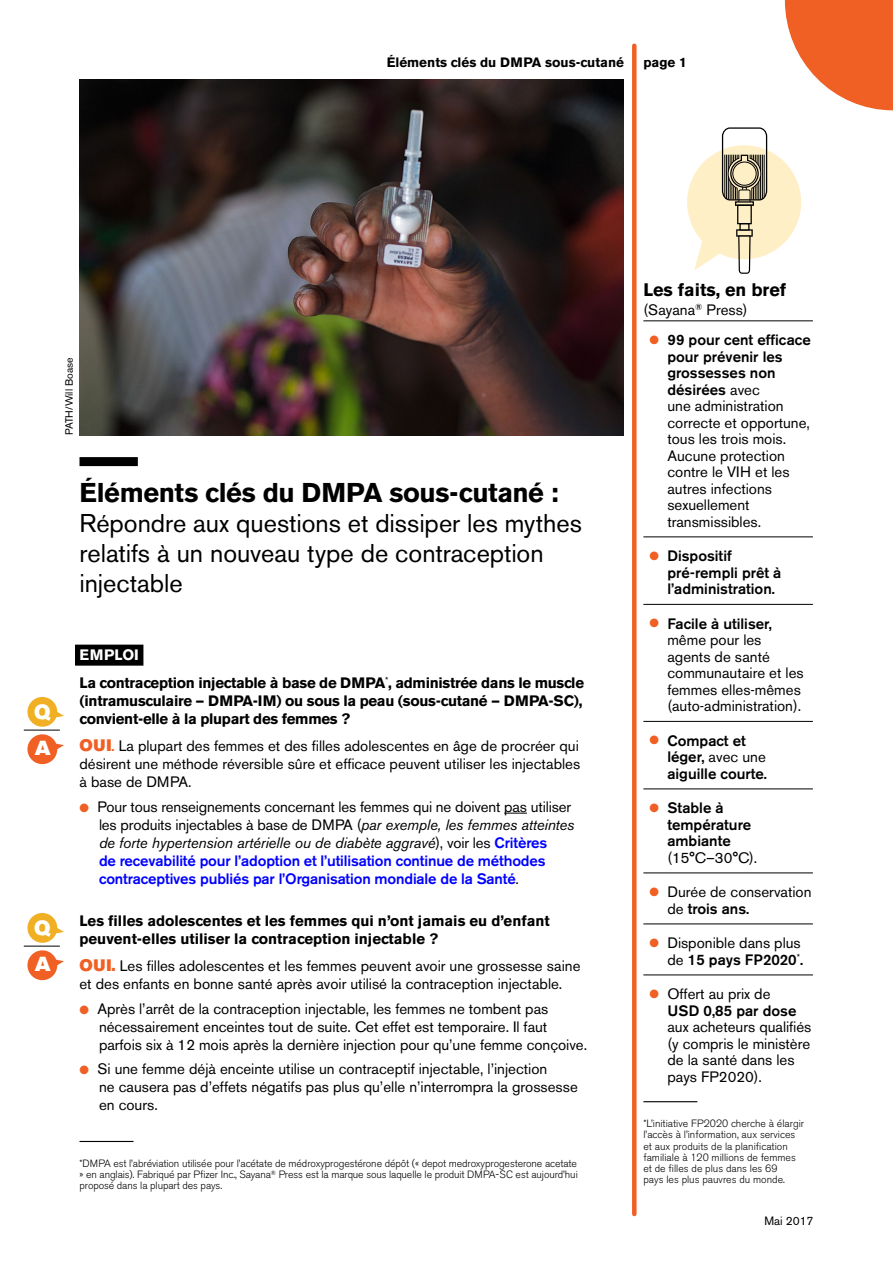
<style>
.page{position:relative;width:893px;height:1263px;background:#fff}
.page>*{position:absolute;margin:0;border:0;box-sizing:border-box;transform-origin:0 0}
.t1{font:700 27px "Akzidenz Grotesk BE";letter-spacing:-.015em;color:#000}
.t2{font:25.5px/30px "Akzidenz Grotesk BE";color:#000}
.t3{font:20.25px/36.2px "Akzidenz Grotesk BE Super";color:#fff}
.t4{font:700 18px "Akzidenz Grotesk BE";color:#000}
.t5{font:15px/16.5px "Akzidenz Grotesk BE";color:#000}
.t6{font:500 15px/18px "Akzidenz Grotesk BE";letter-spacing:-.01em;color:#00f}
.t7{font:700 15px/28.5px "Akzidenz Grotesk BE";letter-spacing:-.02em;color:#000}
.t8{font:500 15px/16.5px "Akzidenz Grotesk BE";color:#000}
.t9{font:700 15px/18px "Akzidenz Grotesk BE";color:#000}
.t10{font:700 13.5px "Akzidenz Grotesk BE";color:#000}
.t11{font:12px "Akzidenz Grotesk BE";color:#000}
.t12{font:300 10.5px/11.2px "Akzidenz Grotesk BE";color:#000;text-align:justify}
.t13{font:10.5px "Akzidenz Grotesk BE";color:#000}
.s1{color:#fff}
.s2{font-family:"Akzidenz Grotesk BE Super";font-size:16.5px;color:#f05f24}
.s3{font-weight:700;font-size:12px;color:#f05f24}
.s4{color:#f05f24}
.s5{font-weight:400;color:#000}
.s6{font-weight:400;font-style:italic;color:#000}
.s7{font-weight:500}
.s8{font-weight:400}
</style>
<div class="page">
<svg style="left:785px;top:0;width:108px;height:110px"></svg>
<div style="left:632px;top:46px;width:5px;height:1168px;background:#f05f24"></div>
<div style="left:80px;top:457px;width:58px;height:9px;background:#000"></div>
<div style="left:75px;top:645px;width:68px;height:21px;background:#000"></div>
<svg style="left:504px;top:813px;width:23px;height:1px"></svg>
<hr style="left:80px;top:1141px;width:54px;height:1px;background:#000">
<svg style="left:26px;top:697px;width:38px;height:68px"></svg>
<hr style="left:24px;top:730px;width:36px;height:1px;background:#000">
<svg style="left:26px;top:913px;width:38px;height:68px"></svg>
<hr style="left:24px;top:946px;width:36px;height:1px;background:#000">
<img style="left:80px;top:79px;width:543px;height:356px">
<svg style="left:687px;top:127px;width:114px;height:147px"></svg>
<hr style="left:643px;top:320px;width:170px;height:1px;background:#000">
<hr style="left:643px;top:536px;width:170px;height:1px;background:#000">
<hr style="left:643px;top:604px;width:170px;height:1px;background:#000">
<hr style="left:643px;top:721px;width:170px;height:1px;background:#000">
<hr style="left:643px;top:788px;width:170px;height:1px;background:#000">
<hr style="left:643px;top:872px;width:170px;height:1px;background:#000">
<hr style="left:643px;top:923px;width:170px;height:1px;background:#000">
<hr style="left:643px;top:974px;width:170px;height:1px;background:#000">
<hr style="left:643px;top:1101px;width:54px;height:1px;background:#000">
<p class="t10" style="left:387px;top:54px;width:239px">Éléments clés du DMPA sous-cutané</p>
<p class="t10" style="left:643px;top:54px;width:45px">page 1</p>
<p class="t13" style="left:63px;top:435px;width:79px;rotate:-90deg">PATH/Will Boase</p>
<h1 class="t1" style="left:80px;top:477px;width:481px">Éléments clés du DMPA sous-cutané :</h1>
<h2 class="t2" style="left:80px;top:508px;width:504px">Répondre aux questions et dissiper les mythes relatifs à un nouveau type de contraception injectable</h2>
<h3 class="t3" style="left:34px;top:694px;width:18px">Q<br>A</h3>
<h3 class="t3" style="left:34px;top:910px;width:18px">Q<br>A</h3>
<p class="t7" style="left:80px;top:640px;width:506px"><span class="s1">EMPLOI<br></span>La contraception injectable à base de DMPA<sup>*</sup>, administrée dans le muscle</p>
<p class="t7" style="left:79px;top:692px;width:505px;line-height:18px">(intramusculaire — DMPA-IM) ou sous la peau (sous-cutané — DMPA-SC), convient-elle à la plupart des femmes ?</p>
<p class="t5" style="left:80px;top:737px;width:502px;line-height:18px;text-align:justify"><span class="s2">OUI</span><span class="s3">.</span> La plupart des femmes et des filles adolescentes en âge de procréer qui désirent une méthode réversible sûre et efficace peuvent utiliser les injectables à base de DMPA.</p>
<p class="t6" style="left:99px;top:797px;width:477px;text-indent:-19px"><span class="s4">●</span> <span class="s5">Pour tous renseignements concernant les femmes qui ne doivent pas utiliser les produits injectables à base de DMPA (</span><span class="s6">par exemple, les femmes atteintes de forte hypertension artérielle ou de diabète aggravé</span><span class="s5">), voir les</span> Critères<br>de recevabilité pour l’adoption et l’utilisation continue de méthodes contraceptives publiés par l’Organisation mondiale de la Santé<span class="s5">.</span></p>
<p class="t9" style="left:80px;top:912px;width:472px">Les filles adolescentes et les femmes qui n’ont jamais eu d’enfant peuvent-elles utiliser la contraception injectable ?</p>
<p class="t5" style="left:79px;top:957px;width:502px;line-height:18px"><span class="s2">OUI.</span> Les filles adolescentes et les femmes peuvent avoir une grossesse saine et des enfants en bonne santé après avoir utilisé la contraception injectable.</p>
<p class="t5" style="left:99px;top:999px;width:490px;line-height:18px;text-indent:-19px"><span class="s4">●</span> Après l’arrêt de la contraception injectable, les femmes ne tombent pas nécessairement enceintes tout de suite. Cet effet est temporaire. Il faut parfois six à 12 mois après la dernière injection pour qu’une femme conçoive.</p>
<p class="t5" style="left:99px;top:1060px;width:480px;line-height:18px;text-indent:-19px"><span class="s4">●</span> Si une femme déjà enceinte utilise un contraceptif injectable, l’injection<br>ne causera pas d’effets négatifs pas plus qu’elle n’interrompra la grossesse en cours.</p>
<p class="t12" style="left:79px;top:1158px;width:500px">*DMPA est l’abréviation utilisée pour l’acétate de médroxyprogestérone dépôt (« depot medroxyprogesterone acetate » en anglais). Fabriqué par Pfizer Inc., Sayana<sup>®</sup> Press est la marque sous laquelle le produit DMPA-SC est aujourd’hui proposé dans la plupart des pays.</p>
<p class="t4" style="left:643px;top:279px;width:144px">Les faits, en bref</p>
<p class="t5" style="left:643px;top:302px;width:106px">(Sayana<sup>®</sup> Press)</p>
<p class="t5" style="left:667px;top:332px;width:145px;text-indent:-18px"><span class="s4">●</span> <span class="s7">99 pour cent efficace pour prévenir les grossesses non désirées</span> avec<br>une administration correcte et opportune, tous les trois mois.<br>Aucune protection contre le VIH et les autres infections sexuellement transmissibles.</p>
<p class="t8" style="left:667px;top:548px;width:116px;text-indent:-18px"><span class="s4">●</span> Dispositif pré-rempli prêt à l’administration.</p>
<p class="t5" style="left:667px;top:615px;width:138px;text-indent:-18px"><span class="s4">●</span> <span class="s7">Facile à utiliser, </span>même pour les agents de santé communautaire et les femmes elles-mêmes (auto-administration).</p>
<p class="t8" style="left:667px;top:732px;width:101px;text-indent:-18px"><span class="s4">●</span> Compact et léger, <span class="s8">avec une </span>aiguille courte.</p>
<p class="t8" style="left:667px;top:800px;width:85px;text-indent:-18px"><span class="s4">●</span> Stable à température ambiante</p>
<p class="t5" style="left:667px;top:849px;width:91px">(15°C–30°C).</p>
<p class="t5" style="left:667px;top:884px;width:146px;text-indent:-18px"><span class="s4">●</span> Durée de conservation de <span class="s7">trois ans.</span></p>
<p class="t5" style="left:649px;top:935px;width:155px;text-align:right"><span class="s4">●</span> Disponible dans plus de <span class="s7">15 pays FP2020</span><sup>*</sup><span class="s7">.</span></p>
<p class="t5" style="left:667px;top:986px;width:131px;text-indent:-18px"><span class="s4">●</span> Offert au prix de<br><span class="s7">USD 0,85 par dose</span></p>
<p class="t5" style="left:667px;top:1019px;width:146px">aux acheteurs qualifiés (y compris le ministère de la santé dans les pays FP2020).</p>
<p class="t12" style="left:643px;top:1118px;width:162px;text-align:left">*L’initiative FP2020 cherche à élargir l’accès à l’information, aux services et aux produits de la planification familiale à 120 millions de femmes et de filles de plus dans les 69<br>pays les plus pauvres du monde.</p>
<p class="t11" style="left:764px;top:1214px;width:50px">Mai 2017</p>
</div>
